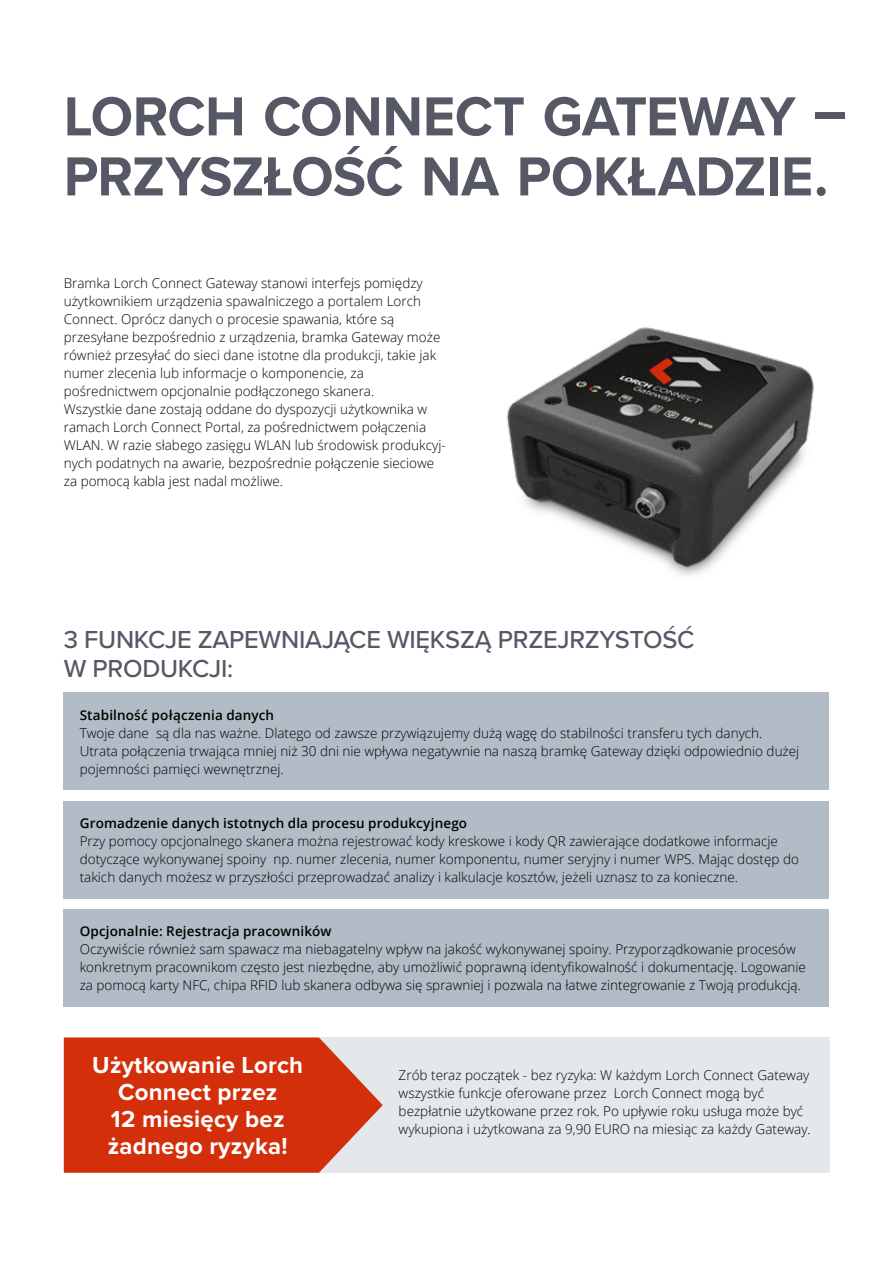
<style>
.page{position:relative;width:893px;height:1263px;background:#fff}
.page>*{position:absolute;margin:0;border:0;box-sizing:border-box;transform-origin:0 0}
.t1{font:700 57px/60px "Proxima Nova";letter-spacing:-.01em;color:#575866}
.t2{font:500 25.5px/28.5px "Proxima Nova";letter-spacing:-.01em;color:#575866}
.t3{font:700 24px/27px "Proxima Nova";letter-spacing:.01em;color:#fff;text-align:center}
.t4{font:300 13.5px/18px "Open Sans";color:#000}
.t5{font:600 13.5px "Open Sans";letter-spacing:.01em;color:#000}
</style>
<div class="page">
<img style="left:506px;top:327px;width:308px;height:249px">
<div style="left:319px;top:1037px;width:510px;height:136px;background:#e4e8eb"></div>
<svg style="left:64px;top:1037px;width:319px;height:136px;background:#d54121"></svg>
<div style="left:64px;top:692px;width:765px;height:98px;background:#b2bcc6"></div>
<div style="left:64px;top:801px;width:765px;height:97px;background:#b2bcc6"></div>
<div style="left:64px;top:909px;width:765px;height:98px;background:#b2bcc6"></div>
<h1 class="t1" style="left:64px;top:85px;width:784px">LORCH CONNECT GATEWAY –<br>PRZYSZŁOŚĆ NA POKŁADZIE.</h1>
<p class="t4" style="left:64px;top:274px;width:383px">Bramka Lorch Connect Gateway stanowi interfejs pomiędzy użytkownikiem urządzenia spawalniczego a portalem Lorch Connect. Oprócz danych o procesie spawania, które są przesyłane bezpośrednio z urządzenia, bramka Gateway może również przesyłać do sieci dane istotne dla produkcji, takie jak numer zlecenia lub informacje o komponencie, za pośrednictwem opcjonalnie podłączonego skanera.<br>Wszystkie dane zostają oddane do dyspozycji użytkownika w ramach Lorch Connect Portal, za pośrednictwem połączenia WLAN. W razie słabego zasięgu WLAN lub środowisk produkcyj&shy;nych podatnych na awarie, bezpośrednie połączenie sieciowe za pomocą kabla jest nadal możliwe.</p>
<h2 class="t2" style="left:64px;top:624px;width:632px">3 FUNKCJE ZAPEWNIAJĄCE WIĘKSZĄ PRZEJRZYSTOŚĆ<br>W PRODUKCJI:</h2>
<p class="t5" style="left:80px;top:706px;width:196px">Stabilność połączenia danych</p>
<p class="t4" style="left:80px;top:724px;width:721px">Twoje dane są dla nas ważne. Dlatego od zawsze przywiązujemy dużą wagę do stabilności transferu tych danych.<br>Utrata połączenia trwająca mniej niż 30 dni nie wpływa negatywnie na naszą bramkę Gateway dzięki odpowiednio dużej pojemności pamięci wewnętrznej.</p>
<p class="t5" style="left:80px;top:814px;width:389px">Gromadzenie danych istotnych dla procesu produkcyjnego</p>
<p class="t4" style="left:80px;top:832px;width:721px">Przy pomocy opcjonalnego skanera można rejestrować kody kreskowe i kody QR zawierające dodatkowe informacje dotyczące wykonywanej spoiny np. numer zlecenia, numer komponentu, numer seryjny i numer WPS. Mając dostęp do takich danych możesz w przyszłości przeprowadzać analizy i kalkulacje kosztów, jeżeli uznasz to za konieczne.</p>
<p class="t5" style="left:80px;top:922px;width:253px">Opcjonalnie: Rejestracja pracowników</p>
<p class="t4" style="left:80px;top:940px;width:728px">Oczywiście również sam spawacz ma niebagatelny wpływ na jakość wykonywanej spoiny. Przyporządkowanie procesów konkretnym pracownikom często jest niezbędne, aby umożliwić poprawną identyfikowalność i dokumentację. Logowanie za pomocą karty NFC, chipa RFID lub skanera odbywa się sprawniej i pozwala na łatwe zintegrowanie z Twoją produkcją.</p>
<h3 class="t3" style="left:92px;top:1050px;width:212px">Użytkowanie Lorch<br>Connect przez<br>12 miesięcy bez żadnego ryzyka!</h3>
<p class="t4" style="left:399px;top:1066px;width:414px">Zrób teraz początek - bez ryzyka: W każdym Lorch Connect Gateway wszystkie funkcje oferowane przez Lorch Connect mogą być bezpłatnie użytkowane przez rok. Po upływie roku usługa może być wykupiona i użytkowana za 9,90 EURO na miesiąc za każdy Gateway.</p>
</div>
